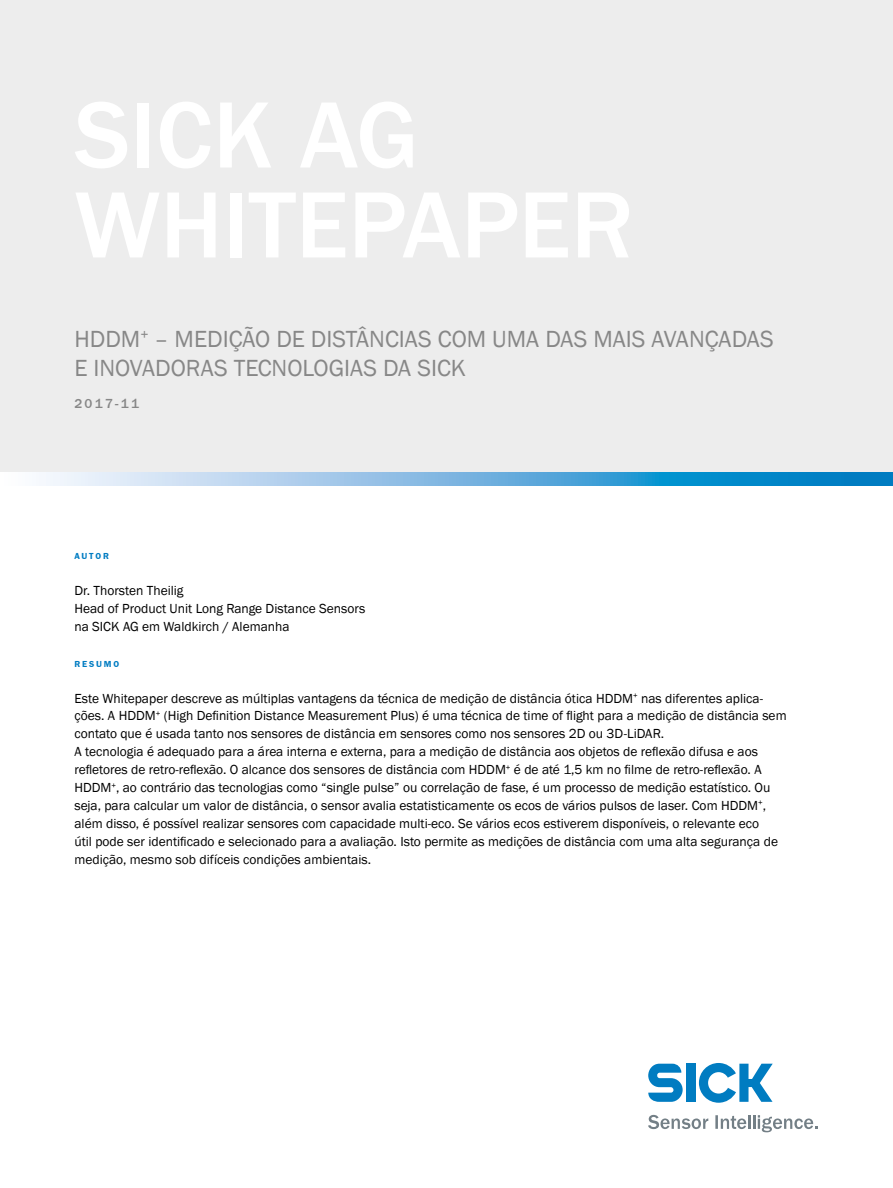
<style>
.page{position:relative;width:893px;height:1188px;background:#fff}
.page>*{position:absolute;margin:0;border:0;box-sizing:border-box;transform-origin:0 0}
.t1{font:24px/28.8px "SICK Franklin";color:#878787}
.t2{font:13.5px/17.9px "SICK Franklin";color:#000}
.t3{font:500 13.5px "SICK Franklin";letter-spacing:.17em;color:#878787}
.t4{font:700 9px "SICK Franklin";letter-spacing:.205em;color:#007cc2}
</style>
<div class="page">
<div style="left:0;top:0;width:893px;height:472px;background:#ededed"></div>
<svg style="left:46px;top:472px;width:847px;height:13px;background:#6cb3de"></svg>
<svg style="left:648px;top:1064px;width:35px;height:38px"></svg>
<div style="left:686px;top:1064px;width:9px;height:38px;background:#007cc1"></div>
<svg style="left:699px;top:1063px;width:74px;height:40px"></svg>
<svg style="left:648px;top:1115px;width:60px;height:14px"></svg>
<svg style="left:715px;top:1115px;width:103px;height:17px"></svg>
<h1 class="t1" style="left:74px;top:325px;width:701px">HDDM<sup>+</sup> – MEDIÇÃO DE DISTÂNCIAS COM UMA DAS MAIS AVANÇADAS<br>E INOVADORAS TECNOLOGIAS DA SICK</h1>
<p class="t3" style="left:74px;top:395px;width:66px">2017-11</p>
<p class="t4" style="left:74px;top:551px;width:36px">AUTOR</p>
<p class="t2" style="left:74px;top:582px;width:292px">Dr. Thorsten Theilig<br>Head of Product Unit Long Range Distance Sensors na SICK AG em Waldkirch / Alemanha</p>
<p class="t4" style="left:74px;top:658px;width:46px">RESUMO</p>
<p class="t2" style="left:74px;top:689px;width:714px">Este Whitepaper descreve as múltiplas vantagens da técnica de medição de distância ótica HDDM<sup>+</sup> nas diferentes aplica&shy;ções. A HDDM<sup>+</sup> (High Definition Distance Measurement Plus) é uma técnica de time of flight para a medição de distância sem contato que é usada tanto nos sensores de distância em sensores como nos sensores 2D ou 3D-LiDAR.<br>A tecnologia é adequado para a área interna e externa, para a medição de distância aos objetos de reflexão difusa e aos refletores de retro-reflexão. O alcance dos sensores de distância com HDDM<sup>+</sup> é de até 1,5 km no filme de retro-reflexão. A HDDM<sup>+</sup>, ao contrário das tecnologias como “single pulse” ou correlação de fase, é um processo de medição estatístico. Ou seja, para calcular um valor de distância, o sensor avalia estatisticamente os ecos de vários pulsos de laser. Com HDDM<sup>+</sup>, além disso, é possível realizar sensores com capacidade multi-eco. Se vários ecos estiverem disponíveis, o relevante eco<br>útil pode ser identificado e selecionado para a avaliação. Isto permite as medições de distância com uma alta segurança de medição, mesmo sob difíceis condições ambientais.</p>
</div>
